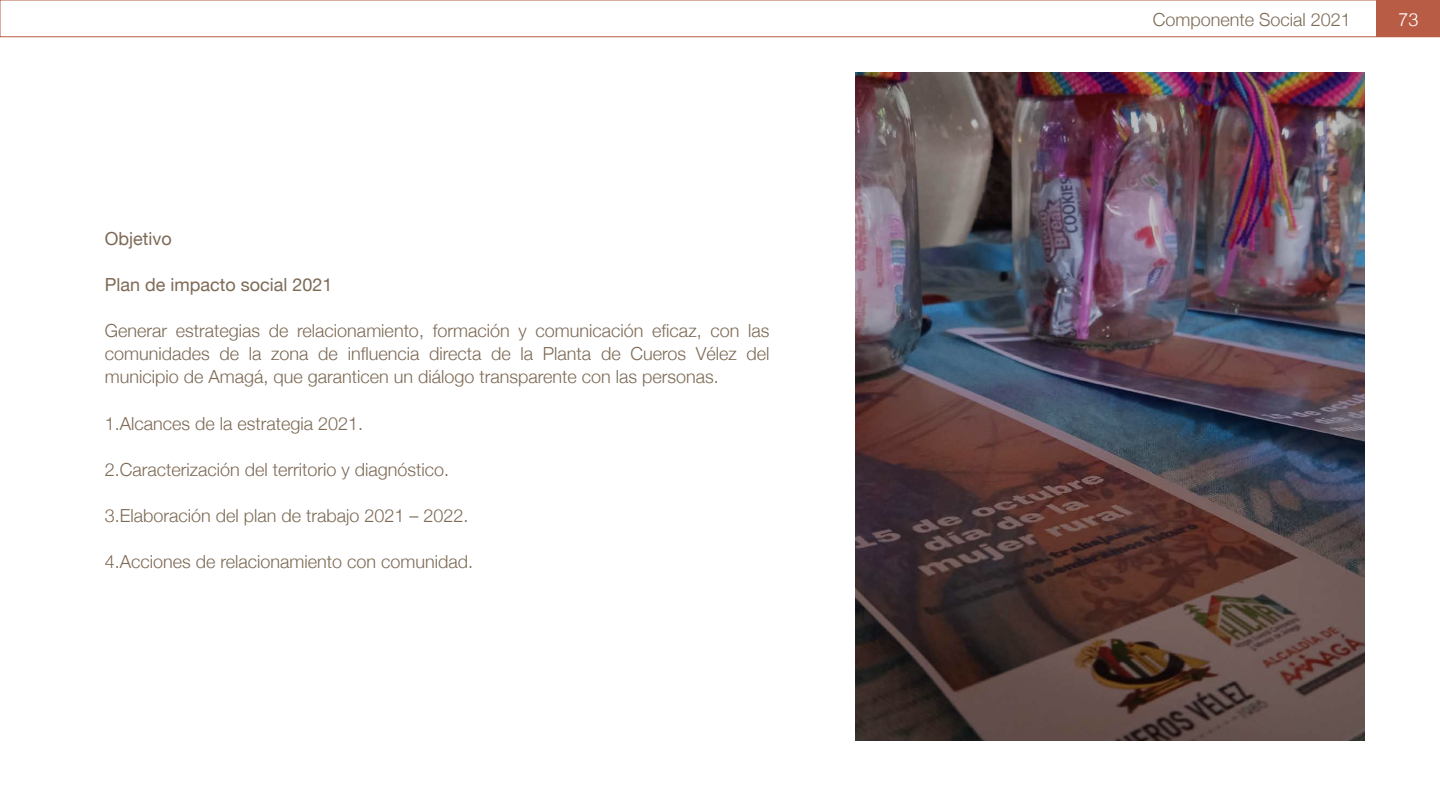
<style>
.page{position:relative;width:1440px;height:810px;background:#fff}
.page>*{position:absolute;margin:0;border:0;box-sizing:border-box;transform-origin:0 0}
.t1{font:300 18.08px "Helvetica";color:#fff}
.t2{font:300 18px/23.1px "Helvetica Neue";color:#7d6a56;text-align:justify}
.t3{font:18px "Helvetica Neue";color:#7d6a56}
</style>
<div class="page">
<div style="left:0;top:0;width:1440px;height:37px;border:1px solid #b85c46"></div>
<div style="left:1377px;top:0;width:63px;height:37px;background:#b85c46"></div>
<img style="left:855px;top:72px;width:509px;height:669px">
<p class="t3" style="left:105px;top:225px;width:69px">Objetivo</p>
<p class="t3" style="left:105px;top:272px;width:229px">Plan de impacto social 2021</p>
<p class="t2" style="left:105px;top:318px;width:666px">Generar estrategias de relacionamiento, formación y comunicación eficaz, con las comunidades de la zona de influencia directa de la Planta de Cueros Vélez del municipio de Amagá, que garanticen un diálogo transparente con las personas .</p>
<p class="t2" style="left:105px;top:410px;width:260px">1.Alcances de la estrategia 2021 .</p>
<p class="t2" style="left:105px;top:456px;width:346px">2.Caracterización del territorio y diagnóstico .</p>
<p class="t2" style="left:105px;top:503px;width:365px">3.Elaboración del plan de trabajo 2021 – 2022.</p>
<p class="t2" style="left:105px;top:549px;width:370px">4.Acciones de relacionamiento con comunidad .</p>
<p class="t2" style="left:1153px;top:7px;width:200px">Componente Social 2021</p>
<p class="t1" style="left:1398px;top:4px;width:22px">73</p>
</div>
